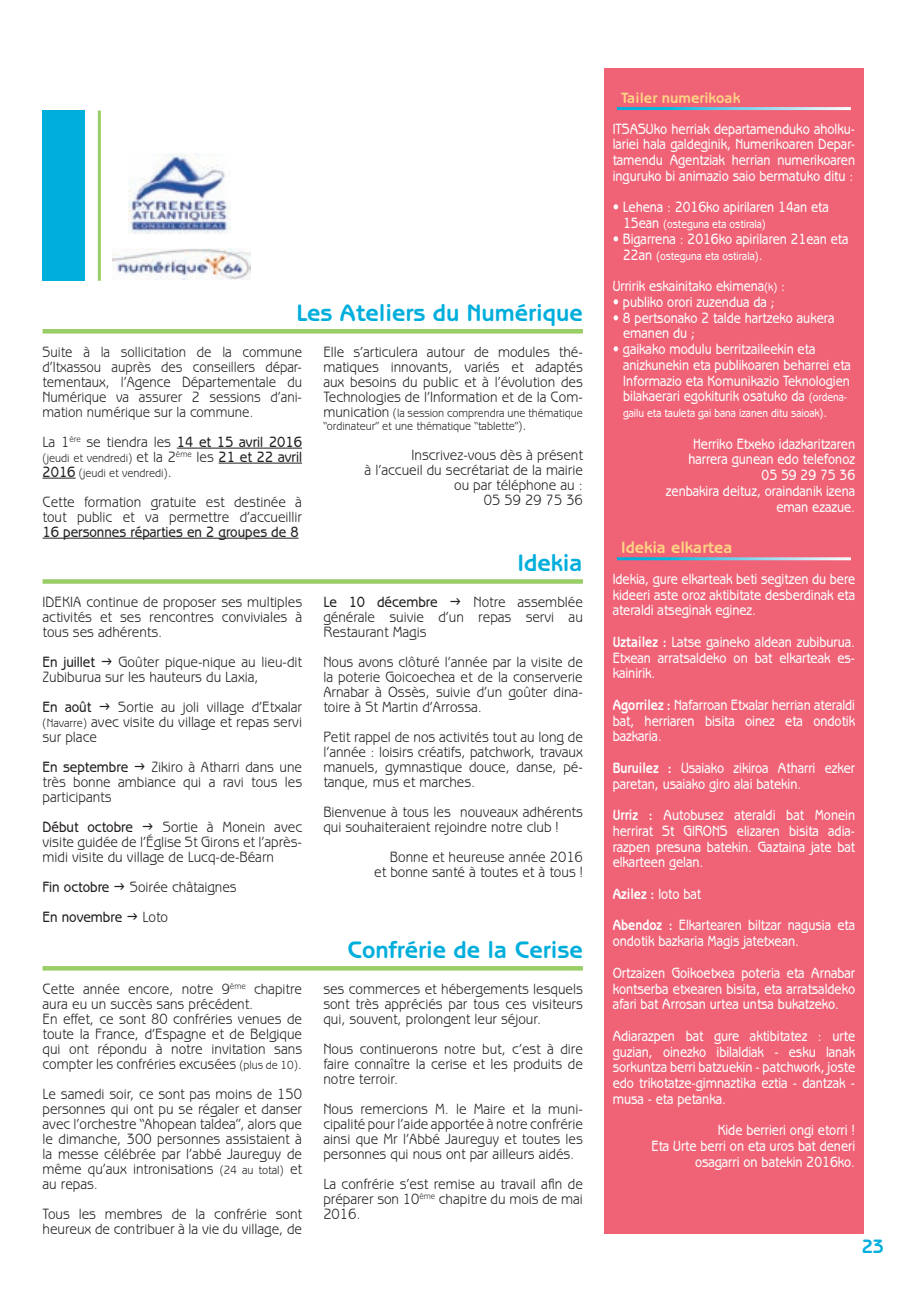
<style>
.page{position:relative;width:919px;height:1289px;background:#fff}
.page>*{position:absolute;margin:0;border:0;box-sizing:border-box;transform-origin:0 0}
.t1{font:700 24px "Benguiat Gothic";color:#00aedc}
.t2{font:700 19.5px "Benguiat Gothic";color:#00aedc;scale:.9 1}
.t3{font:700 16.5px "Benguiat Gothic";color:#fed385}
.t4{font:15px/15px "Benguiat Gothic";color:#231f20;text-align:justify;scale:.9 1}
.t5{font:500 15px/15.8px "Benguiat Gothic";color:#fff;text-align:justify;scale:.85 1}
.t6{font:15px/15px "Benguiat Gothic";color:#231f20;text-align:justify;scale:.88 1}
.t7{font:500 15px "Benguiat Gothic";color:#231f20;scale:.9 1}
.t8{font:700 15px "Benguiat Gothic";color:#fed385}
.t9{font:12px/15px "Benguiat Gothic";color:#231f20;scale:.9 1}
.t10{font:500 12px "Benguiat Gothic";color:#fff;scale:.85 1}
.s1{font-weight:500}
.s2{font-size:15px}
.s3{font-weight:500;font-size:15px}
.s4{font-size:12px}
.s5{font-weight:700}
</style>
<div class="page">
<div style="left:43px;top:111px;width:42px;height:170px;background:#00aedc"></div>
<hr style="left:98px;top:111px;width:3px;height:170px;background:#99cd65">
<svg style="left:43px;top:579px;width:540px;height:4px;background:#9ecf6d"></svg>
<div style="left:604px;top:68px;width:259px;height:1165px;background:#f06377"></div>
<hr style="left:617px;top:107px;width:233px;height:3px;background:#fff">
<hr style="left:617px;top:557px;width:233px;height:3px;background:#fff">
<hr style="left:43px;top:329px;width:540px;height:4px;background:#99cd65">
<hr style="left:177px;top:448px;width:125px;height:1px;background:#231f20">
<hr style="left:218px;top:463px;width:84px;height:1px;background:#231f20">
<hr style="left:43px;top:478px;width:33px;height:1px;background:#231f20">
<hr style="left:43px;top:538px;width:255px;height:1px;background:#231f20">
<svg style="left:43px;top:966px;width:540px;height:4px;background:#9bce68"></svg>
<img style="left:128px;top:153px;width:102px;height:81px">
<img style="left:113px;top:248px;width:137px;height:32px">
<h1 class="t1" style="left:296px;top:298px;width:288px">Les Ateliers du Numérique</h1>
<p class="t6" style="left:43px;top:344px;width:296px">Suite à la sollicitation de la commune d’Itxassou auprès des conseillers dépar&shy;tementaux, l’Agence Départementale du Numérique va assurer 2 sessions d’ani&shy;mation numérique sur la commune.</p>
<p class="t4" style="left:43px;top:434px;width:290px">La 1<sup>ère</sup> se tiendra les <span class="s1">14 et 15 avril 2016</span></p>
<p class="t9" style="left:43px;top:450px;width:290px">(jeudi et vendredi) <span class="s2">et la 2</span><sup>ème</sup> <span class="s2">les</span> <span class="s3">21 et 22 avril<br>2016</span> (jeudi et vendredi)<span class="s2">.</span></p>
<p class="t4" style="left:43px;top:494px;width:290px">Cette formation gratuite est destinée à tout public et va permettre d’accueillir</p>
<p class="t7" style="left:43px;top:523px;width:286px">16 personnes réparties en 2 groupes de 8</p>
<p class="t4" style="left:323px;top:344px;width:290px">Elle s’articulera autour de modules thé&shy;matiques innovants, variés et adaptés aux besoins du public et à l’évolution des Technologies de l’Information et de la Com-</p>
<p class="t9" style="left:323px;top:405px;width:290px;line-height:13.5px"><span class="s2">munication</span> (la session comprendra une thématique “ordinateur” et une thématique “tablette”)<span class="s2">.</span></p>
<p class="t4" style="left:364px;top:447px;width:244px;text-align:right">Inscrivez-vous dès à présent<br>à l’accueil du secrétariat de la mairie ou par téléphone au :<br>05 59 29 75 36</p>
<p class="t4" style="left:43px;top:594px;width:290px">IDEKIA continue de proposer ses multiples activités et ses rencontres conviviales à tous ses adhérents.</p>
<p class="t7" style="left:43px;top:653px;width:60px">En juillet</p>
<p class="t4" style="left:43px;top:654px;width:290px;text-indent:76px">Goûter pique-nique au lieu-dit<br>Zubiburua sur les hauteurs du Laxia,</p>
<p class="t7" style="left:43px;top:698px;width:56px">En août</p>
<p class="t4" style="left:43px;top:699px;width:290px;text-indent:76px">Sortie au joli village d’Etxalar <span class="s4">(Navarre)</span> avec visite du village et repas servi sur place</p>
<p class="t7" style="left:43px;top:758px;width:97px">En septembre</p>
<p class="t4" style="left:43px;top:759px;width:290px;text-indent:109px">Zikiro à Atharri dans une très bonne ambiance qui a ravi tous les participants</p>
<p class="t7" style="left:43px;top:818px;width:102px">Début octobre</p>
<p class="t4" style="left:43px;top:819px;width:290px;text-indent:120px">Sortie à Monein avec visite guidée de l’Église St Girons et l’après&shy;midi visite du village de Lucq-de-Béarn</p>
<p class="t7" style="left:43px;top:878px;width:76px">Fin octobre</p>
<p class="t4" style="left:130px;top:879px;width:120px">Soirée châtaignes</p>
<p class="t7" style="left:43px;top:908px;width:90px">En novembre</p>
<p class="t4" style="left:142px;top:909px;width:30px">Loto</p>
<p class="t4" style="left:43px;top:980px;width:290px;text-align:left">Cette année encore, notre 9<sup>ème</sup> chapitre aura eu un succès sans précédent.<br>En effet, ce sont 80 confréries venues de toute la France, d’Espagne et de Belgique qui ont répondu à notre invitation sans compter les confréries excusées <span class="s4">(plus de 10)</span>.</p>
<p class="t4" style="left:43px;top:1085px;width:290px">Le samedi soir, ce sont pas moins de 150 personnes qui ont pu se régaler et danser avec l’orchestre “Ahopean taldea”, alors que le dimanche, 300 personnes assistaient à la messe célébrée par l’abbé Jaureguy de même qu’aux intronisations <span class="s4">(24 au total)</span> et au repas.</p>
<p class="t4" style="left:43px;top:1205px;width:290px">Tous les membres de la confrérie sont heureux de contribuer à la vie du village, de</p>
<h1 class="t1" style="left:517px;top:548px;width:67px">Idekia</h1>
<p class="t7" style="left:323px;top:593px;width:128px">Le 10 décembre</p>
<p class="t4" style="left:323px;top:594px;width:290px;text-indent:150px">Notre assemblée générale suivie d’un repas servi au Restaurant Magis</p>
<p class="t4" style="left:323px;top:654px;width:290px">Nous avons clôturé l’année par la visite de la poterie Goicoechea et de la conserverie Arnabar à Ossès, suivie d’un goûter dina&shy;toire à St Martin d’Arrossa.</p>
<p class="t4" style="left:323px;top:729px;width:290px">Petit rappel de nos activités tout au long de l’année : loisirs créatifs, patchwork, travaux manuels, gymnastique douce, danse, pé&shy;tanque, mus et marches.</p>
<p class="t4" style="left:323px;top:804px;width:290px">Bienvenue à tous les nouveaux adhérents qui souhaiteraient rejoindre notre club !</p>
<p class="t4" style="left:374px;top:849px;width:233px;text-align:right">Bonne et heureuse année 2016 et bonne santé à toutes et à tous !</p>
<h1 class="t1" style="left:347px;top:935px;width:237px">Confrérie de la Cerise</h1>
<p class="t4" style="left:323px;top:980px;width:290px">ses commerces et hébergements lesquels sont très appréciés par tous ces visiteurs qui, souvent, prolongent leur séjour.</p>
<p class="t4" style="left:323px;top:1040px;width:290px">Nous continuerons notre but, c’est à dire faire connaître la cerise et les produits de notre terroir.</p>
<p class="t4" style="left:323px;top:1100px;width:290px">Nous remercions M. le Maire et la muni&shy;cipalité pour l’aide apportée à notre confrérie ainsi que Mr l’Abbé Jaureguy et toutes les personnes qui nous ont par ailleurs aidés.</p>
<p class="t4" style="left:323px;top:1175px;width:290px">La confrérie s’est remise au travail afin de préparer son 10<sup>ème</sup> chapitre du mois de mai 2016.</p>
<p class="t8" style="left:621px;top:89px;width:121px">Tailer numerikoak</p>
<p class="t5" style="left:612px;top:120px;width:287px">ITSASUko herriak departamenduko aholku&shy;lariei hala galdeginik, Numerikoaren Depar&shy;tamendu Agentziak herrian numerikoaren inguruko bi animazio saio bermatuko ditu :</p>
<p class="t5" style="left:612px;top:199px;width:256px">• Lehena : 2016ko apirilaren 14an eta</p>
<p class="t10" style="left:623px;top:217px;width:169px"><span class="s2">15ean</span> (osteguna eta ostirala)</p>
<p class="t5" style="left:612px;top:230px;width:279px">• Bigarrena : 2016ko apirilaren 21ean eta</p>
<p class="t10" style="left:623px;top:248px;width:165px"><span class="s2">22an</span> (osteguna eta ostirala)<span class="s2">.</span></p>
<p class="t5" style="left:612px;top:278px;width:204px">Urririk eskainitako ekimena<span class="s4">(k)</span> :</p>
<p class="t5" style="left:612px;top:293px;width:192px">• publiko orori zuzendua da ;</p>
<p class="t5" style="left:623px;top:309px;width:250px;text-indent:-11px">• 8 pertsonako 2 talde hartzeko aukera emanen du ;</p>
<p class="t5" style="left:623px;top:341px;width:269px;text-align:left;text-indent:-11px">• gaikako modulu berritzaileekin eta anizkunekin eta publikoaren beharrei eta Informazio eta Komunikazio Teknologien bilakaerari egokiturik osatuko da <span class="s4">(ordena-</span></p>
<p class="t10" style="left:623px;top:406px;width:242px">gailu eta tauleta gai bana izanen ditu saioak)<span class="s2">.</span></p>
<p class="t5" style="left:666px;top:435px;width:224px;text-align:right">Herriko Etxeko idazkaritzaren harrera gunean edo telefonoz<br>05 59 29 75 36<br>zenbakira deituz, oraindanik izena eman ezazue.</p>
<p class="t3" style="left:621px;top:537px;width:113px">Idekia elkartea</p>
<p class="t5" style="left:612px;top:570px;width:287px">Idekia, gure elkarteak beti segitzen du bere kideeri aste oroz aktibitate desberdinak eta ateraldi atseginak eginez.</p>
<p class="t5" style="left:612px;top:633px;width:287px"><span class="s5">Uztailez :</span> Latse gaineko aldean zubiburua.<br>Etxean arratsaldeko on bat elkarteak es&shy;kainirik.</p>
<p class="t5" style="left:612px;top:696px;width:287px"><span class="s5">Agorrilez :</span> Nafarroan Etxalar herrian ateraldi bat, herriaren bisita oinez eta ondotik bazkaria.</p>
<p class="t5" style="left:612px;top:759px;width:287px"><span class="s5">Buruilez :</span> Usaiako zikiroa Atharri ezker paretan, usaiako giro alai batekin.</p>
<p class="t5" style="left:612px;top:806px;width:287px"><span class="s5">Urriz :</span> Autobusez ateraldi bat Monein herrirat St GIRONS elizaren bisita adia&shy;razpen presuna batekin. Gaztaina jate bat elkarteen gelan.</p>
<p class="t5" style="left:612px;top:877px;width:287px;line-height:31.5px"><span class="s5">Azilez :</span> loto bat<br><span class="s5">Abendoz :</span> Elkartearen biltzar nagusia eta</p>
<p class="t5" style="left:612px;top:925px;width:287px;line-height:31.5px">ondotik bazkaria Magis jatetxean.<br>Ortzaizen Goikoetxea poteria eta Arnabar</p>
<p class="t5" style="left:612px;top:980px;width:287px">kontserba etxearen bisita, eta arratsaldeko afari bat Arrosan urtea untsa bukatzeko.</p>
<p class="t5" style="left:612px;top:1027px;width:287px">Adiarazpen bat gure aktibitatez : urte guzian, oinezko ibilaldiak - esku lanak sorkuntza berri batzuekin - patchwork, joste edo trikotatze-gimnaztika eztia - dantzak - musa - eta petanka.</p>
<p class="t5" style="left:651px;top:1121px;width:241px;text-align:right">Kide berrieri ongi etorri !<br>Eta Urte berri on eta uros bat deneri osagarri on batekin 2016ko.</p>
<h2 class="t2" style="left:861px;top:1235px;width:25px">23</h2>
</div>
